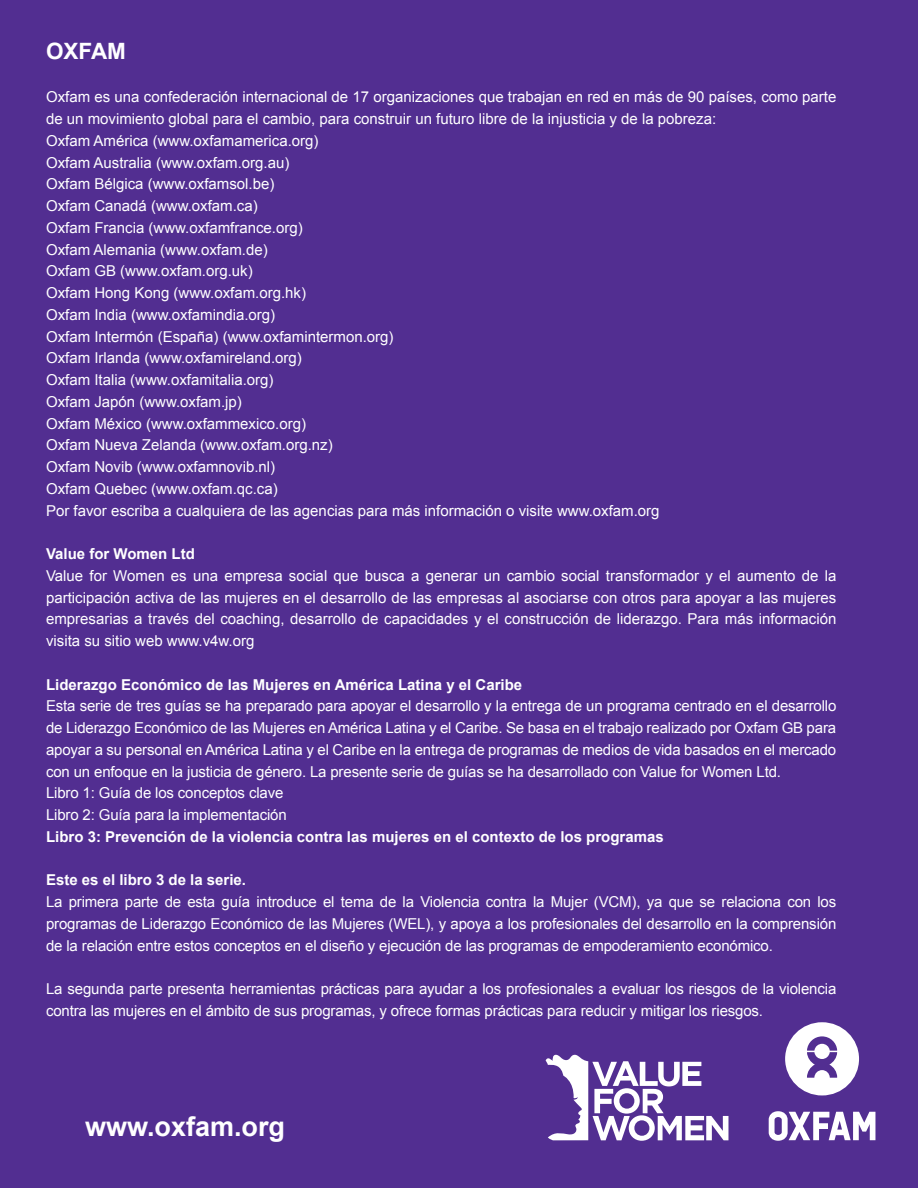
<style>
.page{position:relative;width:918px;height:1188px;background:#522e91}
.page>*{position:absolute;margin:0;border:0;box-sizing:border-box;transform-origin:0 0}
.t1{font:700 27px "Arial";color:#fff}
.t2{font:700 22.5px "Arial";color:#fff}
.t3{font:15px/21.8px "Arial";color:#fff}
.t4{font:700 15px "Arial";color:#fff}
</style>
<div class="page">
<svg style="left:785px;top:1022px;width:74px;height:73px"></svg>
<svg style="left:769px;top:1111px;width:106px;height:30px"></svg>
<svg style="left:546px;top:1055px;width:182px;height:86px"></svg>
<h2 class="t2" style="left:46px;top:39px;width:81px">OXFAM</h2>
<p class="t3" style="left:46px;top:86px;width:792px">Oxfam es una confederación internacional de 17 organizaciones que trabajan en red en más de 90 países, como parte de un movimiento global para el cambio, para construir un futuro libre de la injusticia y de la pobreza:<br>Oxfam América (www.oxfamamerica.org)<br>Oxfam Australia (www.oxfam.org.au)<br>Oxfam Bélgica (www.oxfamsol.be)<br>Oxfam Canadá (www.oxfam.ca)<br>Oxfam Francia (www.oxfamfrance.org)<br>Oxfam Alemania (www.oxfam.de)<br>Oxfam GB (www.oxfam.org.uk)<br>Oxfam Hong Kong (www.oxfam.org.hk)<br>Oxfam India (www.oxfamindia.org)<br>Oxfam Intermón (España) (www.oxfamintermon.org)<br>Oxfam Irlanda (www.oxfamireland.org)<br>Oxfam Italia (www.oxfamitalia.org)<br>Oxfam Japón (www.oxfam.jp)<br>Oxfam México (www.oxfammexico.org)<br>Oxfam Nueva Zelanda (www.oxfam.org.nz)<br>Oxfam Novib (www.oxfamnovib.nl)<br>Oxfam Quebec (www.oxfam.qc.ca)<br>Por favor escriba a cualquiera de las agencias para más información o visite www.oxfam.org</p>
<p class="t4" style="left:46px;top:546px;width:150px">Value for Women Ltd</p>
<p class="t3" style="left:46px;top:565px;width:792px;text-align:justify">Value for Women es una empresa social que busca a generar un cambio social transformador y el aumento de la participación activa de las mujeres en el desarrollo de las empresas al asociarse con otros para apoyar a las mujeres empresarias a través del coaching, desarrollo de capacidades y el construcción de liderazgo. Para más información visita su sitio web www.v4w.org</p>
<p class="t4" style="left:46px;top:676px;width:478px">Liderazgo Económico de las Mujeres en América Latina y el Caribe</p>
<p class="t3" style="left:46px;top:695px;width:792px">Esta serie de tres guías se ha preparado para apoyar el desarrollo y la entrega de un programa centrado en el desarrollo de Liderazgo Económico de las Mujeres en América Latina y el Caribe. Se basa en el trabajo realizado por Oxfam GB para apoyar a su personal en América Latina y el Caribe en la entrega de programas de medios de vida basados en el mercado con un enfoque en la justicia de género. La presente serie de guías se ha desarrollado con Value for Women Ltd.<br>Libro 1: Guía de los conceptos clave<br>Libro 2: Guía para la implementación</p>
<p class="t4" style="left:46px;top:828px;width:619px">Libro 3: Prevención de la violencia contra las mujeres en el contexto de los programas</p>
<p class="t4" style="left:46px;top:872px;width:202px">Este es el libro 3 de la serie.</p>
<p class="t3" style="left:46px;top:891px;width:792px;text-align:justify">La primera parte de esta guía introduce el tema de la Violencia contra la Mujer (VCM), ya que se relaciona con los programas de Liderazgo Económico de las Mujeres (WEL), y apoya a los profesionales del desarrollo en la comprensión de la relación entre estos conceptos en el diseño y ejecución de las programas de empoderamiento económico.</p>
<p class="t3" style="left:46px;top:978px;width:792px">La segunda parte presenta herramientas prácticas para ayudar a los profesionales a evaluar los riesgos de la violencia contra las mujeres en el ámbito de sus programas, y ofrece formas prácticas para reducir y mitigar los riesgos.</p>
<h1 class="t1" style="left:85px;top:1111px;width:202px">www.oxfam.org</h1>
</div>
